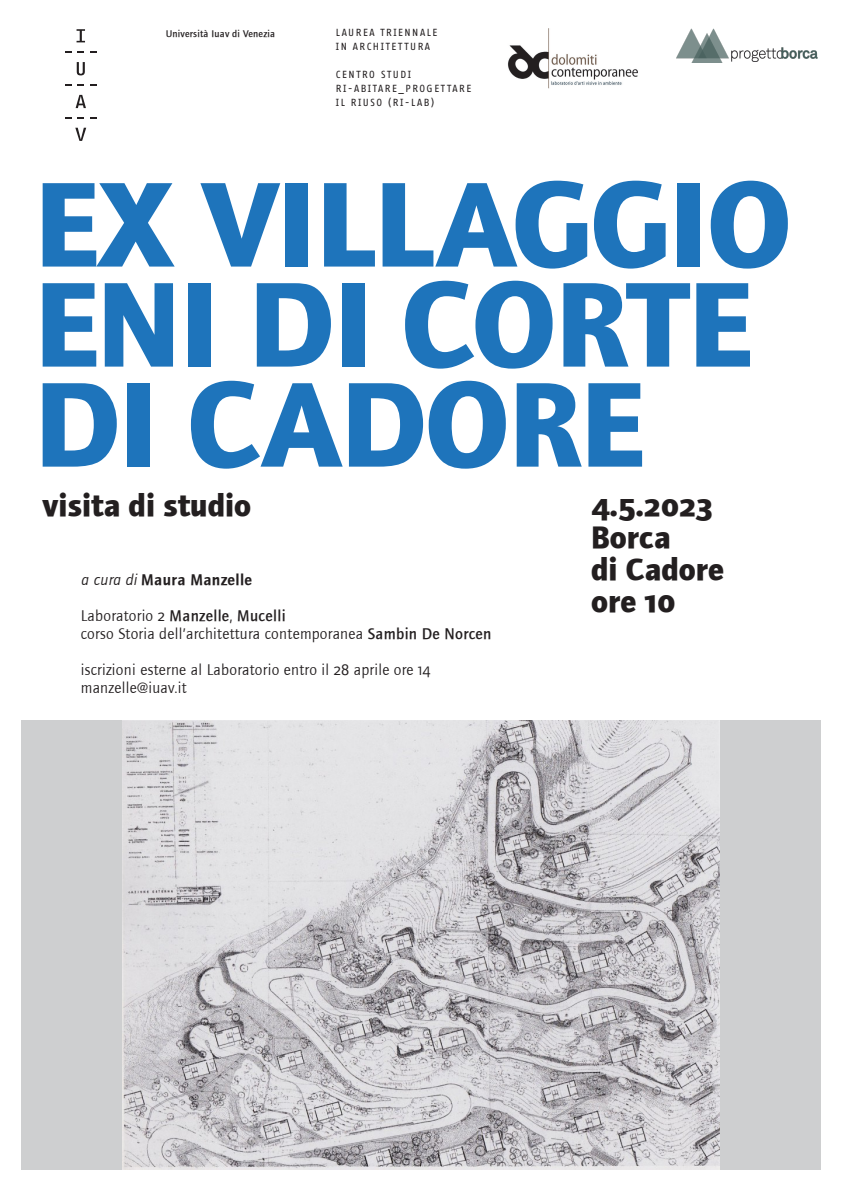
<style>
.page{position:relative;width:842px;height:1191px;background:#fff}
.page>*{position:absolute;margin:0;border:0;box-sizing:border-box;transform-origin:0 0}
.TITOLO{font:700 125px/100px "Foundry Journal";letter-spacing:-.01em;color:#1e74bb}
.SOTTOTITOLO___INFO{font:700 32px/32px "Foundry Journal";color:#231f20}
.SOTTOTITOLO___INFO-2{font:700 32px "Foundry Journal Sc";color:#231f20}
.TESTO_piccolo{font:16px/18px "Foundry Journal";letter-spacing:.02em;color:#231f20}
.TESTO_piccolo-2{font:500 16px "Foundry Journal";letter-spacing:.02em;color:#231f20}
.TESTO_piccolo-3{font:16px "Foundry Journal Demi";letter-spacing:.02em;color:#231f20}
.INTESTAZIONE_maiusco{font:10px/14px "Fago Office Sans";letter-spacing:.15em;color:#231f20}
.t1{font:500 10px "Foundry Journal";letter-spacing:.02em;color:#231f20}
.s1{font-family:"Foundry Journal";font-style:italic}
.s2{font-weight:400}
.s3{font-family:"Foundry Journal Sc";font-weight:400}
.s4{font-weight:500}
.s5{font-family:"Foundry Journal Sc"}
</style>
<div class="page">
<svg style="left:77px;top:29px;width:8px;height:13px"></svg>
<svg style="left:65px;top:51px;width:7px;height:2px"></svg>
<svg style="left:78px;top:51px;width:6px;height:2px"></svg>
<svg style="left:90px;top:51px;width:6px;height:2px"></svg>
<svg style="left:77px;top:62px;width:8px;height:13px"></svg>
<svg style="left:65px;top:84px;width:7px;height:2px"></svg>
<svg style="left:78px;top:84px;width:6px;height:2px"></svg>
<svg style="left:90px;top:84px;width:6px;height:2px"></svg>
<svg style="left:76px;top:95px;width:10px;height:13px"></svg>
<svg style="left:65px;top:117px;width:7px;height:2px"></svg>
<svg style="left:78px;top:117px;width:6px;height:2px"></svg>
<svg style="left:90px;top:117px;width:6px;height:2px"></svg>
<svg style="left:75px;top:128px;width:11px;height:13px"></svg>
<img style="left:508px;top:29px;width:130px;height:60px">
<div style="left:21px;top:720px;width:800px;height:449px;background:#cecfd0"></div>
<img style="left:123px;top:720px;width:596px;height:449px">
<img style="left:676px;top:29px;width:142px;height:34px">
<p class="t1" style="left:166px;top:28px;width:111px">Università Iuav di Venezia</p>
<p class="INTESTAZIONE_maiusco" style="left:336px;top:26px;width:103px">LAUREA TRIENNALE<br>IN ARCHITETTURA</p>
<p class="INTESTAZIONE_maiusco" style="left:336px;top:68px;width:137px">CENTRO STUDI<br>RI-ABITARE_PROGETTARE<br>IL RIUSO (RI-LAB)</p>
<p class="TITOLO" style="left:34px;top:174px;width:759px">EX VILLAGGIO<br>ENI DI CORTE<br>DI CADORE</p>
<p class="SOTTOTITOLO___INFO" style="left:43px;top:489px;width:210px">visita di studio</p>
<p class="TESTO_piccolo-3" style="left:81px;top:570px;width:173px"><span class="s1">a cura di</span> Maura Manzelle</p>
<p class="TESTO_piccolo-2" style="left:81px;top:606px;width:206px"><span class="s2">Laboratorio</span> <span class="s3">2</span> Manzelle<span class="s2">,</span> Mucelli</p>
<p class="TESTO_piccolo" style="left:81px;top:625px;width:412px">corso Storia dell’architettura contemporanea <span class="s4">Sambin De Norcen</span></p>
<p class="TESTO_piccolo" style="left:81px;top:661px;width:351px">iscrizioni esterne al Laboratorio entro il <span class="s5">28</span> aprile ore <span class="s5">14 </span>manzelle@iuav.it</p>
<p class="SOTTOTITOLO___INFO-2" style="left:591px;top:486px;width:123px">4.5.2023</p>
<p class="SOTTOTITOLO___INFO" style="left:591px;top:521px;width:135px">Borca<br>di Cadore</p>
<p class="SOTTOTITOLO___INFO" style="left:591px;top:585px;width:86px">ore <span class="s5">10</span></p>
</div>
